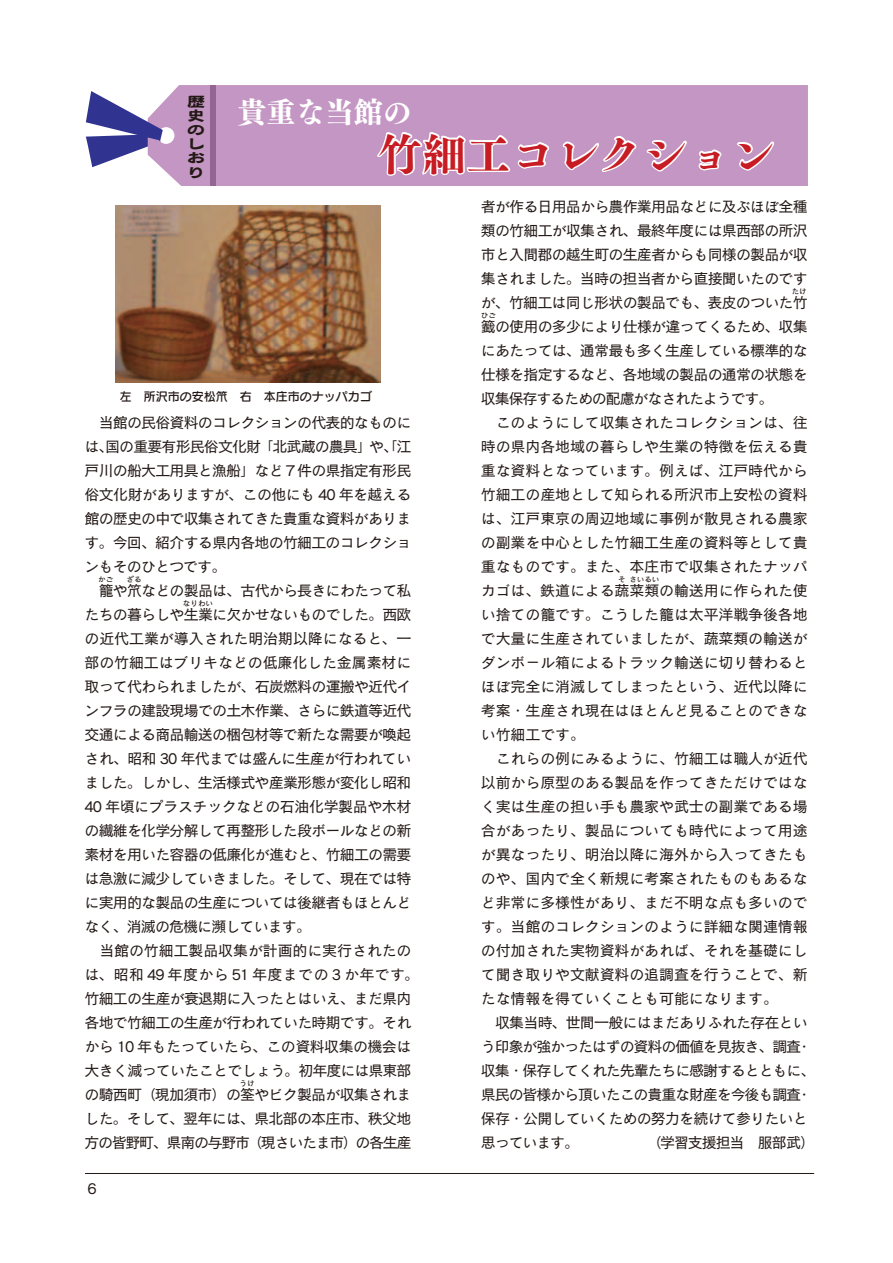
<style>
.page{position:relative;width:893px;height:1263px;background:#fff}
.page>*{position:absolute;margin:0;border:0;box-sizing:border-box;transform-origin:0 0}
.t1{font:44.1px "Tsuku AMD Min Std E";color:#c94231}
.t2{font:800 29.1px "Tsuku Min Pr 5";color:#fff}
.t3{font:15px/24px "Cezanne Pro N M";letter-spacing:-.045em;color:#231916;text-align:justify}
.t4{font:15px/24px "Cezanne Pro N M";letter-spacing:-.01em;color:#231916}
.t5{font:15px/24px "Cezanne Pro N M";letter-spacing:-.085em;color:#231916}
.t6{font:15px "Cezanne Pro M";color:#231916}
.t7{font:14.85px/14.1px "Hourei Std EB";color:#231916;text-align:justify;scale:1.2 1}
.t8{font:12px "Seurat Pro DB";color:#231916}
.t9{font:7.5px "Cezanne Pro N M";color:#231916}
</style>
<div class="page">
<hr style="left:85px;top:1173px;width:729px;height:1px;background:#231916">
<img style="left:116px;top:206px;width:264px;height:177px">
<div style="left:161px;top:85px;width:647px;height:101px;background:#c496c3"></div>
<svg style="left:372px;top:85px;width:179px;height:92px"></svg>
<svg style="left:561px;top:131px;width:77px;height:43px"></svg>
<svg style="left:645px;top:135px;width:45px;height:38px"></svg>
<svg style="left:697px;top:148px;width:26px;height:33px"></svg>
<svg style="left:736px;top:133px;width:40px;height:39px"></svg>
<svg style="left:85px;top:91px;width:78px;height:76px"></svg>
<div style="left:211px;top:85px;width:5px;height:101px;background:#946493"></div>
<p class="t7" style="left:187px;top:93px;width:16px">歴史のしおり</p>
<h2 class="t2" style="left:237px;top:86px;width:176px">貴重な当館の</h2>
<h1 class="t1" style="left:378px;top:114px;width:399px">竹細工コレクション</h1>
<p class="t8" style="left:120px;top:388px;width:253px">左　所沢市の安松笊　右　本庄市のナッパカゴ</p>
<p class="t3" style="left:85px;top:410px;width:328px">　当館の民俗資料のコレクションの代表的なものには、国の重要有形民俗文化財「北武蔵の農具」や、「江戸川の船大工用具と漁船」など７件の県指定有形民俗文化財がありますが、この他にも 40 年を越える館の歴史の中で収集されてきた貴重な資料があります。今回、紹介する県内各地の竹細工のコレクションもそのひとつです。</p>
<p class="t3" style="left:99px;top:578px;width:314px">籠や笊などの製品は、古代から長きにわたって私</p>
<p class="t9" style="left:98px;top:574px;width:16px">かご</p>
<p class="t9" style="left:127px;top:574px;width:16px">ざる</p>
<p class="t3" style="left:85px;top:602px;width:329px">たちの暮らしや生業に欠かせないものでした。西欧</p>
<p class="t9" style="left:183px;top:598px;width:32px">なりわい</p>
<p class="t3" style="left:84px;top:626px;width:336px;text-align:left">の近代工業が導入された明治期以降になると、一部の竹細工はブリキなどの低廉化した金属素材に取って代わられましたが、石炭燃料の運搬や近代インフラの建設現場での土木作業、さらに鉄道等近代交通による商品輸送の梱包材等で新たな需要が喚起され、昭和 30 年代までは盛んに生産が行われていました。しかし、生活様式や産業形態が変化し昭和<br>40 年頃にプラスチックなどの石油化学製品や木材の繊維を化学分解して再整形した段ボールなどの新素材を用いた容器の低廉化が進むと、竹細工の需要は急激に減少していきました。そして、現在では特に実用的な製品の生産については後継者もほとんどなく、消滅の危機に瀕しています。<br>　当館の竹細工製品収集が計画的に実行されたのは、昭和 49 年度から 51 年度までの 3 か年です。竹細工の生産が衰退期に入ったとはいえ、まだ県内各地で竹細工の生産が行われていた時期です。それから 10 年もたっていたら、この資料収集の機会は大きく減っていたことでしょう。初年度には県東部の騎西町（現加須市）の筌やビク製品が収集されま</p>
<p class="t9" style="left:240px;top:1078px;width:16px">うけ</p>
<p class="t5" style="left:85px;top:1106px;width:328px">した。そして、翌年には、県北部の本庄市、秩父地方の皆野町、県南の与野市（現さいたま市）の各生産</p>
<p class="t6" style="left:88px;top:1179px;width:11px">6</p>
<p class="t3" style="left:481px;top:194px;width:328px">者が作る日用品から農作業用品などに及ぶほぼ全種類の竹細工が収集され、最終年度には県西部の所沢市と入間郡の越生町の生産者からも同様の製品が収集されました。当時の担当者から直接聞いたのですが、竹細工は同じ形状の製品でも、表皮のついた竹</p>
<p class="t9" style="left:792px;top:286px;width:16px">たけ</p>
<p class="t3" style="left:481px;top:314px;width:328px">籖の使用の多少により仕様が違ってくるため、収集</p>
<p class="t9" style="left:481px;top:310px;width:16px">ひご</p>
<p class="t4" style="left:481px;top:338px;width:328px">にあたっては、通常最も多く生産している標準的な仕様を指定するなど、各地域の製品の通常の状態を収集保存するための配慮がなされたようです。<br>　このようにして収集されたコレクションは、往時の県内各地域の暮らしや生業の特徴を伝える貴重な資料となっています。例えば、江戸時代から竹細工の産地として知られる所沢市上安松の資料は、江戸東京の周辺地域に事例が散見される農家の副業を中心とした竹細工生産の資料等として貴重なものです。また、本庄市で収集されたナッパカゴは、鉄道による蔬菜類の輸送用に作られた使</p>
<p class="t9" style="left:618px;top:574px;width:9px">そ</p>
<p class="t9" style="left:629px;top:574px;width:31px">さいるい</p>
<p class="t4" style="left:481px;top:602px;width:336px">い捨ての籠です。こうした籠は太平洋戦争後各地で大量に生産されていましたが、蔬菜類の輸送がダンボ－ル箱によるトラック輸送に切り替わるとほぼ完全に消滅してしまったという、近代以降に考案・生産され現在はほとんど見ることのできない竹細工です。<br>　これらの例にみるように、竹細工は職人が近代以前から原型のある製品を作ってきただけではなく実は生産の担い手も農家や武士の副業である場合があったり、製品についても時代によって用途が異なったり、明治以降に海外から入ってきたものや、国内で全く新規に考案されたものもあるなど非常に多様性があり、まだ不明な点も多いのです。当館のコレクションのように詳細な関連情報の付加された実物資料があれば、それを基礎にして聞き取りや文献資料の追調査を行うことで、新たな情報を得ていくことも可能になります。<br>　収集当時、世間一般にはまだありふれた存在という印象が強かったはずの資料の価値を見抜き、調査・収集・保存してくれた先輩たちに感謝するとともに、県民の皆様から頂いたこの貴重な財産を今後も調査・保存・公開していくための努力を続けて参りたいと思っています。　　　　　　（学習支援担当　服部武）</p>
</div>
